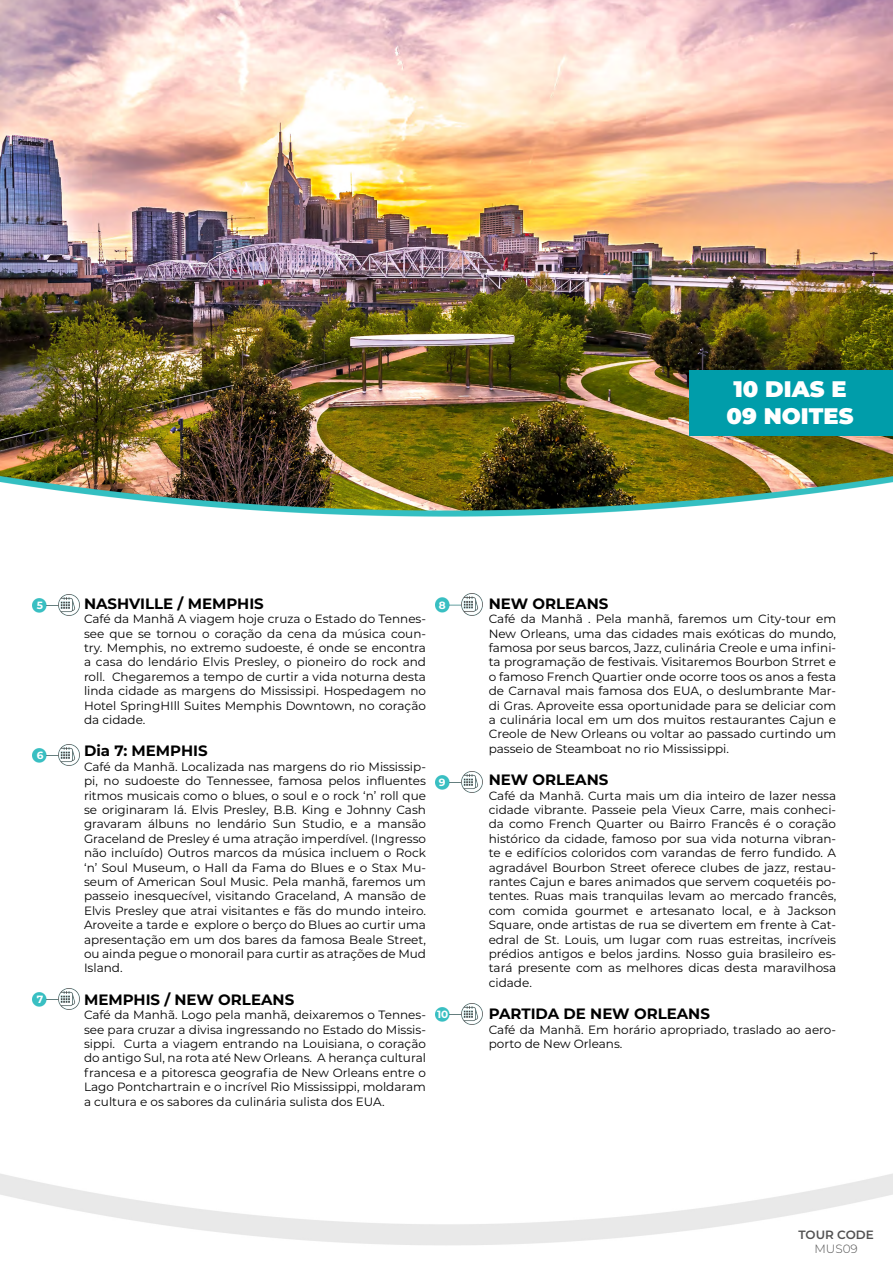
<style>
.page{position:relative;width:893px;height:1263px;background:#fff}
.page>*{position:absolute;margin:0;border:0;box-sizing:border-box;transform-origin:0 0}
.t1{font:900 22.5px/27px "Montserrat";color:#fff;text-align:center}
.t2{font:700 15px "Montserrat";color:#000}
.t3{font:12px/14.4px "Montserrat";color:#000;text-align:justify}
.t4{font:600 12px "Montserrat";color:#525252}
.t5{font:300 12px "Montserrat";color:#525252}
.t6{font:700 10.5px "Montserrat";color:#fff}
</style>
<div class="page">
<img style="left:1px;top:0;width:892px;height:476px">
<img style="left:1px;top:476px;width:892px;height:7px">
<img style="left:6px;top:483px;width:882px;height:118px">
<div style="left:689px;top:371px;width:204px;height:65px;background:#009daa"></div>
<img style="left:33px;top:594px;width:46px;height:21px">
<img style="left:436px;top:594px;width:46px;height:21px">
<img style="left:436px;top:772px;width:46px;height:21px">
<img style="left:436px;top:1003px;width:46px;height:22px">
<img style="left:33px;top:744px;width:46px;height:21px">
<img style="left:33px;top:988px;width:46px;height:22px">
<h1 class="t1" style="left:727px;top:374px;width:128px">10 DIAS E<br>09 NOITES</h1>
<p class="t6" style="left:37px;top:598px;width:8px">5</p>
<p class="t6" style="left:37px;top:747px;width:8px">6</p>
<p class="t6" style="left:37px;top:992px;width:8px">7</p>
<p class="t2" style="left:84px;top:593px;width:181px">NASHVILLE / MEMPHIS</p>
<p class="t3" style="left:84px;top:611px;width:344px">Café da Manhã A viagem hoje cruza o Estado do Tennes&shy;see que se tornou o coração da cena da música coun&shy;try. Memphis, no extremo sudoeste, é onde se encontra a casa do lendário Elvis Presley, o pioneiro do rock and roll. Chegaremos a tempo de curtir a vida noturna desta linda cidade as margens do Mississipi. Hospedagem no Hotel SpringHIll Suites Memphis Downtown, no coração da cidade.</p>
<p class="t2" style="left:84px;top:740px;width:125px">Dia 7: MEMPHIS</p>
<p class="t3" style="left:84px;top:759px;width:344px">Café da Manhã. Localizada nas margens do rio Mississip&shy;pi, no sudoeste do Tennessee, famosa pelos influentes ritmos musicais como o blues, o soul e o rock ‘n’ roll que se originaram lá. Elvis Presley, B.B. King e Johnny Cash gravaram álbuns no lendário Sun Studio, e a mansão Graceland de Presley é uma atração imperdível. (Ingresso não incluído) Outros marcos da música incluem o Rock ‘n’ Soul Museum, o Hall da Fama do Blues e o Stax Mu&shy;seum of American Soul Music. Pela manhã, faremos um passeio inesquecível, visitando Graceland, A mansão de Elvis Presley que atrai visitantes e fãs do mundo inteiro.<br>Aroveite a tarde e explore o berço do Blues ao curtir uma apresentação em um dos bares da famosa Beale Street, ou ainda pegue o monorail para curtir as atrações de Mud Island.</p>
<p class="t2" style="left:84px;top:989px;width:212px">MEMPHIS / NEW ORLEANS</p>
<p class="t3" style="left:84px;top:1007px;width:344px">Café da Manhã. Logo pela manhã, deixaremos o Tennes&shy;see para cruzar a divisa ingressando no Estado do Missis&shy;sippi. Curta a viagem entrando na Louisiana, o coração do antigo Sul, na rota até New Orleans. A herança cultural francesa e a pitoresca geografia de New Orleans entre o Lago Pontchartrain e o incrível Rio Mississippi, moldaram a cultura e os sabores da culinária sulista dos EUA.</p>
<p class="t6" style="left:439px;top:597px;width:8px">8</p>
<p class="t6" style="left:439px;top:775px;width:8px">9</p>
<p class="t6" style="left:437px;top:1007px;width:13px">10</p>
<p class="t2" style="left:489px;top:593px;width:121px">NEW ORLEANS</p>
<p class="t3" style="left:489px;top:611px;width:349px">Café da Manhã . Pela manhã, faremos um City-tour em New Orleans, uma das cidades mais exóticas do mundo, famosa por seus barcos, Jazz, culinária Creole e uma infini&shy;ta programação de festivais. Visitaremos Bourbon Strret e o famoso French Quartier onde ocorre toos os anos a festa de Carnaval mais famosa dos EUA, o deslumbrante Mar&shy;di Gras. Aproveite essa oportunidade para se deliciar com a culinária local em um dos muitos restaurantes Cajun e Creole de New Orleans ou voltar ao passado curtindo um passeio de Steamboat no rio Mississippi.</p>
<p class="t2" style="left:489px;top:769px;width:121px">NEW ORLEANS</p>
<p class="t3" style="left:489px;top:788px;width:349px">Café da Manhã. Curta mais um dia inteiro de lazer nessa cidade vibrante. Passeie pela Vieux Carre, mais conheci&shy;da como French Quarter ou Bairro Francês é o coração histórico da cidade, famoso por sua vida noturna vibran&shy;te e edifícios coloridos com varandas de ferro fundido. A agradável Bourbon Street oferece clubes de jazz, restau&shy;rantes Cajun e bares animados que servem coquetéis po&shy;tentes. Ruas mais tranquilas levam ao mercado francês, com comida gourmet e artesanato local, e à Jackson Square, onde artistas de rua se divertem em frente à Cat&shy;edral de St. Louis, um lugar com ruas estreitas, incríveis prédios antigos e belos jardins. Nosso guia brasileiro es&shy;tará presente com as melhores dicas desta maravilhosa cidade.</p>
<p class="t2" style="left:489px;top:1003px;width:223px">PARTIDA DE NEW ORLEANS</p>
<p class="t3" style="left:489px;top:1022px;width:349px">Café da Manhã. Em horário apropriado, traslado ao aero&shy;porto de New Orleans.</p>
<p class="t4" style="left:798px;top:1226px;width:77px">TOUR CODE</p>
<p class="t5" style="left:814px;top:1240px;width:45px">MUS09</p>
</div>
